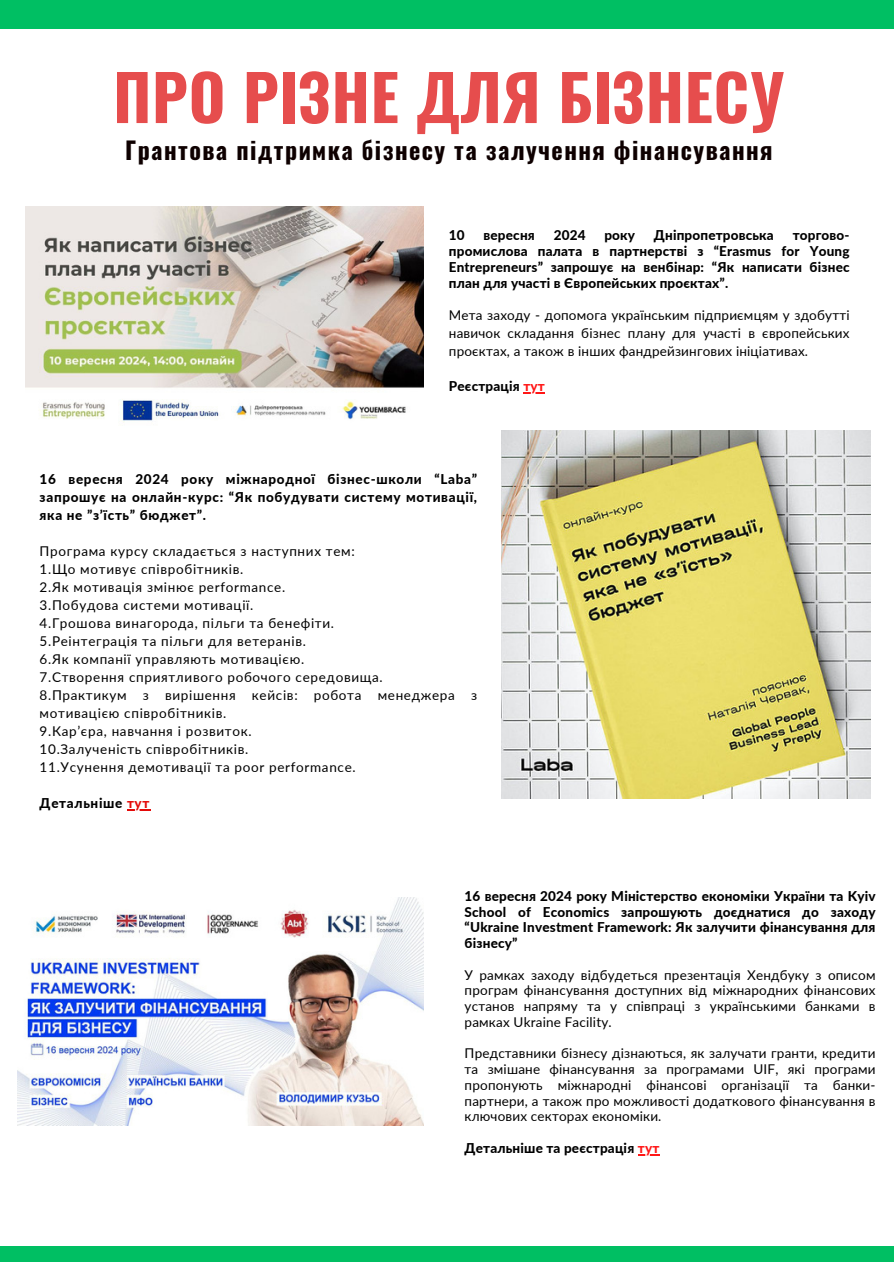
<style>
.page{position:relative;width:894px;height:1264px;background:#fff}
.page>*{position:absolute;margin:0;border:0;box-sizing:border-box;transform-origin:0 0}
.t1{font:700 63px "Oswald";letter-spacing:.01em;color:#e64d4d}
.t2{font:700 24px "Oswald";letter-spacing:.06em;color:#0e0000}
.t3{font:13.5px/15.8px "Lato";letter-spacing:.05em;color:#000;text-align:justify}
.t4{font:800 13.5px/15.8px "Lato";letter-spacing:.015em;color:#000;text-align:justify}
.t5{font:800 13.5px "Lato";letter-spacing:.05em;color:#000}
.s1{color:#ff1616}
.s2{color:#e40a09}
</style>
<div class="page">
<div style="left:0;top:0;width:893px;height:28px;background:#00bf63"></div>
<div style="left:0;top:1245px;width:893px;height:16px;background:#00bf63"></div>
<img style="left:17px;top:897px;width:406px;height:228px">
<img style="left:26px;top:207px;width:397px;height:216px">
<hr style="left:637px;top:1153px;width:22px;height:2px;background:#ff1616">
<svg style="left:523px;top:392px;width:22px;height:1px"></svg>
<img style="left:501px;top:430px;width:368px;height:368px">
<svg style="left:127px;top:809px;width:23px;height:1px"></svg>
<p class="t1" style="left:113px;top:48px;width:672px">ПРО РІЗНЕ ДЛЯ БІЗНЕСУ</p>
<h3 class="t2" style="left:125px;top:131px;width:648px">Грантова підтримка бізнесу та залучення фінансування</h3>
<p class="t4" style="left:449px;top:227px;width:17px">10</p>
<p class="t4" style="left:483px;top:227px;width:53px">вересня</p>
<p class="t4" style="left:553px;top:227px;width:33px">2024</p>
<p class="t4" style="left:604px;top:227px;width:32px">року</p>
<p class="t4" style="left:653px;top:227px;width:121px">Дніпропетровська</p>
<p class="t4" style="left:449px;top:227px;width:402px;text-indent:344px">торгово&shy;промислова палата в партнерстві з “Erasmus for Young Entrepreneurs” запрошує на венбінар: “Як написати бізнес план для участі в Європейських проєктах”.</p>
<p class="t3" style="left:449px;top:306px;width:402px;line-height:18px">Мета заходу - допомога українським підприємцям у здобутті навичок складання бізнес плану для участі в європейських проєктах, а також в інших фандрейзингових ініціативах.</p>
<p class="t4" style="left:449px;top:378px;width:97px">Реєстрація <span class="s1">тут</span></p>
<p class="t4" style="left:40px;top:470px;width:439px;line-height:18px">16 вересня 2024 року міжнародної бізнес-школи “Laba” запрошує на онлайн-курс: “Як побудувати систему мотивації, яка не ”з’їсть” бюджет”.</p>
<p class="t3" style="left:40px;top:543px;width:316px">Програма курсу складається з наступних тем:</p>
<p class="t3" style="left:40px;top:561px;width:205px">1.Що мотивує співробітників.</p>
<p class="t3" style="left:40px;top:579px;width:247px">2.Як мотивація змінює performance.</p>
<p class="t3" style="left:40px;top:597px;width:215px">3.Побудова системи мотивації.</p>
<h3 class="t3" style="left:40px;top:615px;width:296px">4.Грошова винагорода, пільги та бенефіти.</h3>
<p class="t3" style="left:40px;top:633px;width:268px">5.Реінтеграція та пільги для ветеранів.</p>
<p class="t3" style="left:40px;top:651px;width:266px">6.Як компанії управляють мотивацією.</p>
<h3 class="t3" style="left:40px;top:669px;width:344px">7.Створення сприятливого робочого середовища.</h3>
<p class="t3" style="left:40px;top:686px;width:439px;line-height:18px">8.Практикум з вирішення кейсів: робота менеджера з мотивацією співробітників.</p>
<p class="t3" style="left:40px;top:723px;width:213px">9.Кар’єра, навчання і розвиток.</p>
<h3 class="t3" style="left:40px;top:740px;width:317px;line-height:18px">10.Залученість співробітників.<br>11.Усунення демотивації та poor performance.</h3>
<p class="t5" style="left:40px;top:794px;width:111px">Детальніше <span class="s2">тут</span></p>
<p class="t4" style="left:464px;top:887px;width:412px">16 вересня 2024 року Міністерство економіки України та Kyiv School of Economics запрошують доєднатися до заходу “Ukraine Investment Framework: Як залучити фінансування для бізнесу”</p>
<h3 class="t3" style="left:464px;top:966px;width:412px">У рамках заходу відбудеться презентація Хендбуку з описом програм фінансування доступних від міжнародних фінансових установ напряму та у співпраці з українськими банками в рамках Ukraine Facility.</h3>
<h3 class="t3" style="left:464px;top:1045px;width:412px">Представники бізнесу дізнаються, як залучати гранти, кредити та змішане фінансування за програмами UIF, які програми пропонують міжнародні фінансові організації та банки&shy;партнери, а також про можливості додаткового фінансування в ключових секторах економіки.</h3>
<p class="t4" style="left:464px;top:1139px;width:196px">Детальніше та реєстрація <span class="s1">тут</span></p>
</div>
